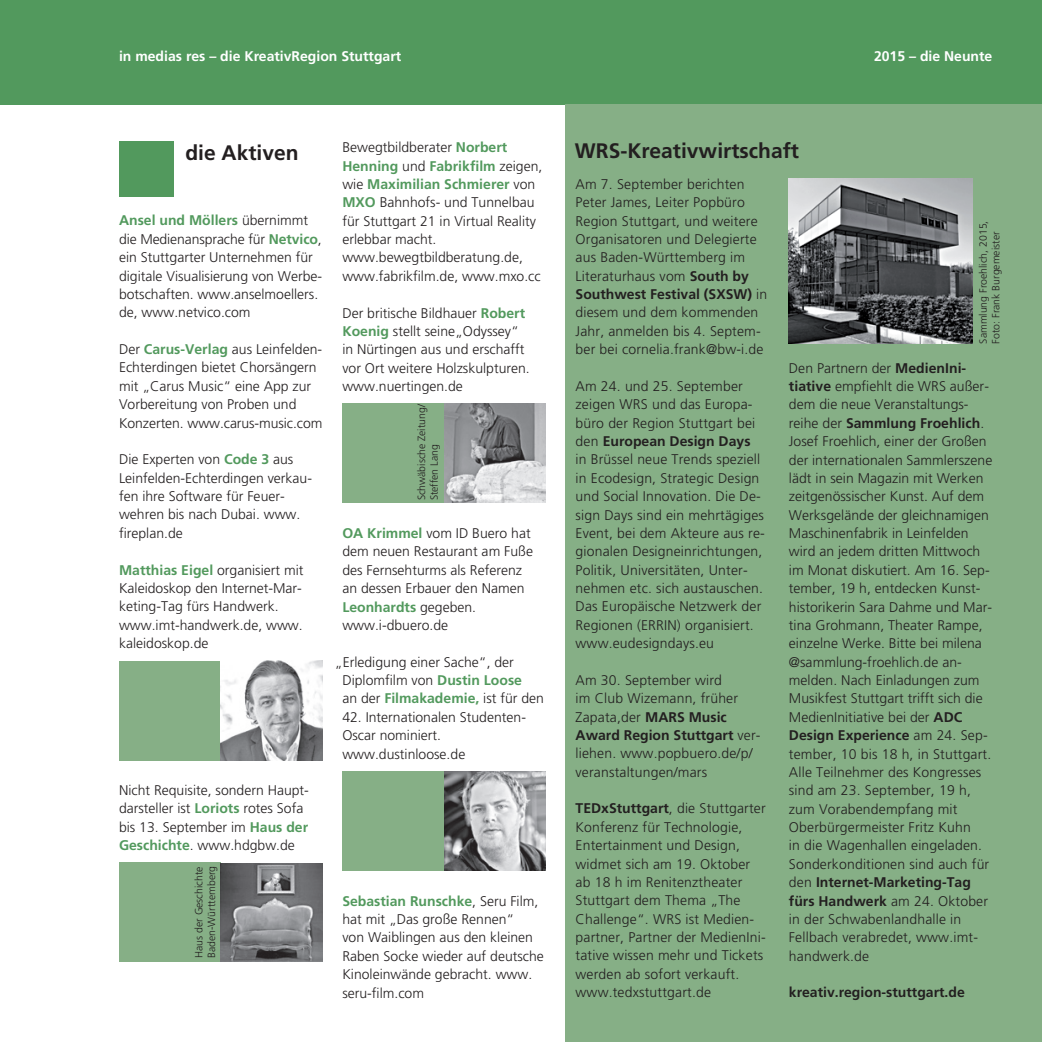
<style>
.page{position:relative;width:1042px;height:1042px;background:#fff}
.page>*{position:absolute;margin:0;border:0;box-sizing:border-box;transform-origin:0 0}
.t1{font:700 21px "Frutiger";color:#231f20}
.t2{font:300 14px/18.4px "Frutiger";color:#231f20}
.t3{font:700 14px "Frutiger";color:#fff}
.t4{font:700 14px "Frutiger";color:#231f20}
.t5{font:300 10.5px/12.6px "Frutiger";color:#231f20}
.s1{font-weight:700}
.s2{font-weight:700;color:#52995d}
.s3{color:#fff}
</style>
<div class="page">
<div style="left:0;top:0;width:1042px;height:105px;background:#52995d"></div>
<div style="left:566px;top:105px;width:476px;height:937px;background:#86af86"></div>
<div style="left:119px;top:141px;width:55px;height:56px;background:#52995d"></div>
<div style="left:119px;top:661px;width:102px;height:99px;background:#86af86"></div>
<img style="left:221px;top:661px;width:101px;height:99px">
<div style="left:342px;top:771px;width:102px;height:99px;background:#86af86"></div>
<img style="left:444px;top:771px;width:102px;height:99px">
<div style="left:342px;top:404px;width:102px;height:99px;background:#86af86"></div>
<img style="left:444px;top:404px;width:102px;height:99px">
<div style="left:119px;top:862px;width:102px;height:100px;background:#86af86"></div>
<img style="left:221px;top:863px;width:101px;height:99px">
<img style="left:789px;top:179px;width:184px;height:165px">
<p class="t3" style="left:119px;top:47px;width:284px">in medias res – die KreativRegion Stuttgart</p>
<p class="t3" style="left:874px;top:47px;width:120px">2015 – die Neunte</p>
<h1 class="t1" style="left:185px;top:140px;width:115px">die Aktiven</h1>
<h1 class="t1" style="left:575px;top:138px;width:226px">WRS-Kreativwirtschaft</h1>
<p class="t2" style="left:575px;top:175px;width:193px">Am 7. September berichten<br>Peter James, Leiter Popbüro<br>Region Stuttgart, und weitere<br>Organisatoren und Delegierte aus Baden-Württemberg im<br>Literaturhaus vom <span class="s1">South by<br>Southwest Festival (SXSW)</span> in diesem und dem kommenden<br>Jahr, anmelden bis 4. Septem&shy;ber bei cornelia.frank@bw-i.de</p>
<p class="t2" style="left:575px;top:377px;width:191px">Am 24. und 25. September zeigen WRS und das Europa&shy;büro der Region Stuttgart bei den <span class="s1">European Design Days </span>in Brüssel neue Trends speziell in Ecodesign, Strategic Design und Social Innovation. Die De&shy;sign Days sind ein mehrtägiges<br>Event, bei dem Akteure aus re&shy;gionalen Designeinrichtungen,<br>Politik, Universitäten, Unter&shy;nehmen etc. sich austauschen.<br>Das Europäische Netzwerk der<br>Regionen (ERRIN) organisiert. www.eudesigndays.eu</p>
<p class="t2" style="left:575px;top:671px;width:187px">Am 30. September wird<br>im Club Wizemann, früher<br>Zapata,der <span class="s1">MARS Music<br>Award Region Stuttgart</span> ver&shy;liehen. www.popbuero.de/p/ veranstaltungen/mars</p>
<p class="t2" style="left:575px;top:799px;width:192px"><span class="s1">TEDxStuttgart</span>, die Stuttgarter<br>Konferenz für Technologie,<br>Entertainment und Design, widmet sich am 19. Oktober ab 18 h im Renitenztheater<br>Stuttgart dem Thema „The<br>Challenge“. WRS ist Medien&shy;partner, Partner der MedienIni&shy;tative wissen mehr und Tickets werden ab sofort verkauft. www.tedxstuttgart.de</p>
<p class="t2" style="left:342px;top:138px;width:201px">Bewegtbildberater <span class="s2">Norbert<br>Henning</span> und <span class="s2">Fabrikfilm</span> zeigen, wie <span class="s2">Maximilian Schmierer</span> von<br><span class="s2">MXO</span> Bahnhofs- und Tunnelbau für Stuttgart 21 in Virtual Reality erlebbar macht. www.bewegtbildberatung.de, www.fabrikfilm.de, www.mxo.cc</p>
<p class="t2" style="left:342px;top:304px;width:189px">Der britische Bildhauer <span class="s2">Robert<br>Koenig</span> stellt seine„Odyssey“ in Nürtingen aus und erschafft vor Ort weitere Holzskulpturen. www.nuertingen.de</p>
<p class="t2" style="left:119px;top:212px;width:205px"><span class="s2">Ansel und Möllers</span> übernimmt die Medienansprache für <span class="s2">Netvico</span>, ein Stuttgarter Unternehmen für digitale Visualisierung von Werbe&shy;botschaften. www.anselmoellers. de, www.netvico.com</p>
<p class="t2" style="left:119px;top:340px;width:205px">Der <span class="s2">Carus-Verlag</span> aus Leinfelden-<br>Echterdingen bietet Chorsängern mit „Carus Music“ eine App zur<br>Vorbereitung von Proben und<br>Konzerten. www.carus-music.com</p>
<p class="t2" style="left:119px;top:450px;width:194px">Die Experten von <span class="s2">Code 3</span> aus<br>Leinfelden-Echterdingen verkau&shy;fen ihre Software für Feuer&shy;wehren bis nach Dubai. www. fireplan.de</p>
<p class="t2" style="left:119px;top:561px;width:186px"><span class="s2">Matthias Eigel</span> organisiert mit<br>Kaleidoskop den Internet-Mar&shy;keting-Tag fürs Handwerk. www.imt-handwerk.de, www. kaleidoskop.de</p>
<p class="t5" style="left:977px;top:344px;width:124px;rotate:-90deg">Sammlung Froehlich, 2015,<br>Foto: Frank Burgemeister</p>
<p class="t2" style="left:789px;top:359px;width:205px">Den Partnern der <span class="s1">MedienIni&shy;tiative</span> empfiehlt die WRS außer&shy;dem die neue Veranstaltungs&shy;reihe der <span class="s1">Sammlung Froehlich</span>.<br>Josef Froehlich, einer der Großen der internationalen Sammlerszene lädt in sein Magazin mit Werken zeitgenössischer Kunst. Auf dem<br>Werksgelände der gleichnamigen<br>Maschinenfabrik in Leinfelden wird an jedem dritten Mittwoch im Monat diskutiert. Am 16. Sep&shy;tember, 19 h, entdecken Kunst&shy;historikerin Sara Dahme und Mar&shy;tina Grohmann, Theater Rampe, einzelne Werke. Bitte bei milena @sammlung-froehlich.de an&shy;melden. Nach Einladungen zum<br>Musikfest Stuttgart trifft sich die<br>MedienInitiative bei der <span class="s1">ADC<br>Design Experience</span> am 24. Sep&shy;tember, 10 bis 18 h, in Stuttgart.<br>Alle Teilnehmer des Kongresses sind am 23. September, 19 h, zum Vorabendempfang mit<br>Oberbürgermeister Fritz Kuhn<br>in die Wagenhallen eingeladen.<br>Sonderkonditionen sind auch für den <span class="s1">Internet-Marketing-Tag fürs Handwerk</span> am 24. Oktober in der Schwabenlandhalle in<br>Fellbach verabredet, www.imt&shy;handwerk.de</p>
<p class="t4" style="left:789px;top:984px;width:177px">kreativ.region-stuttgart.de</p>
<p class="t5" style="left:415px;top:500px;width:98px;rotate:-90deg">Schwäbische Zeitung/<br>Steffen Lang</p>
<p class="t2" style="left:342px;top:524px;width:192px"><span class="s2">OA Krimmel</span> vom ID Buero hat dem neuen Restaurant am Fuße des Fernsehturms als Referenz an dessen Erbauer den Namen<br><span class="s2">Leonhardts</span> gegeben. www.i-dbuero.de</p>
<p class="t2" style="left:342px;top:653px;width:203px;text-indent:-7px">„<span class="s3">i</span>Erledigung einer Sache“, der<br>Diplomfilm von <span class="s2">Dustin Loose<br></span>an der <span class="s2">Filmakademie,</span> ist für den</p>
<p class="t2" style="left:342px;top:708px;width:185px">42. Internationalen Studenten-<br>Oscar nominiert. www.dustinloose.de</p>
<p class="t2" style="left:119px;top:781px;width:191px">Nicht Requisite, sondern Haupt&shy;darsteller ist <span class="s2">Loriots</span> rotes Sofa bis 13. September im <span class="s2">Haus der<br>Geschichte</span>. www.hdgbw.de</p>
<p class="t5" style="left:193px;top:958px;width:94px;rotate:-90deg">Haus der Geschichte<br>Baden-Württemberg</p>
<p class="t2" style="left:342px;top:892px;width:203px"><span class="s2">Sebastian Runschke</span>, Seru Film, hat mit „Das große Rennen“<br>von Waiblingen aus den kleinen<br>Raben Socke wieder auf deutsche<br>Kinoleinwände gebracht. www. seru-film.com</p>
</div>
